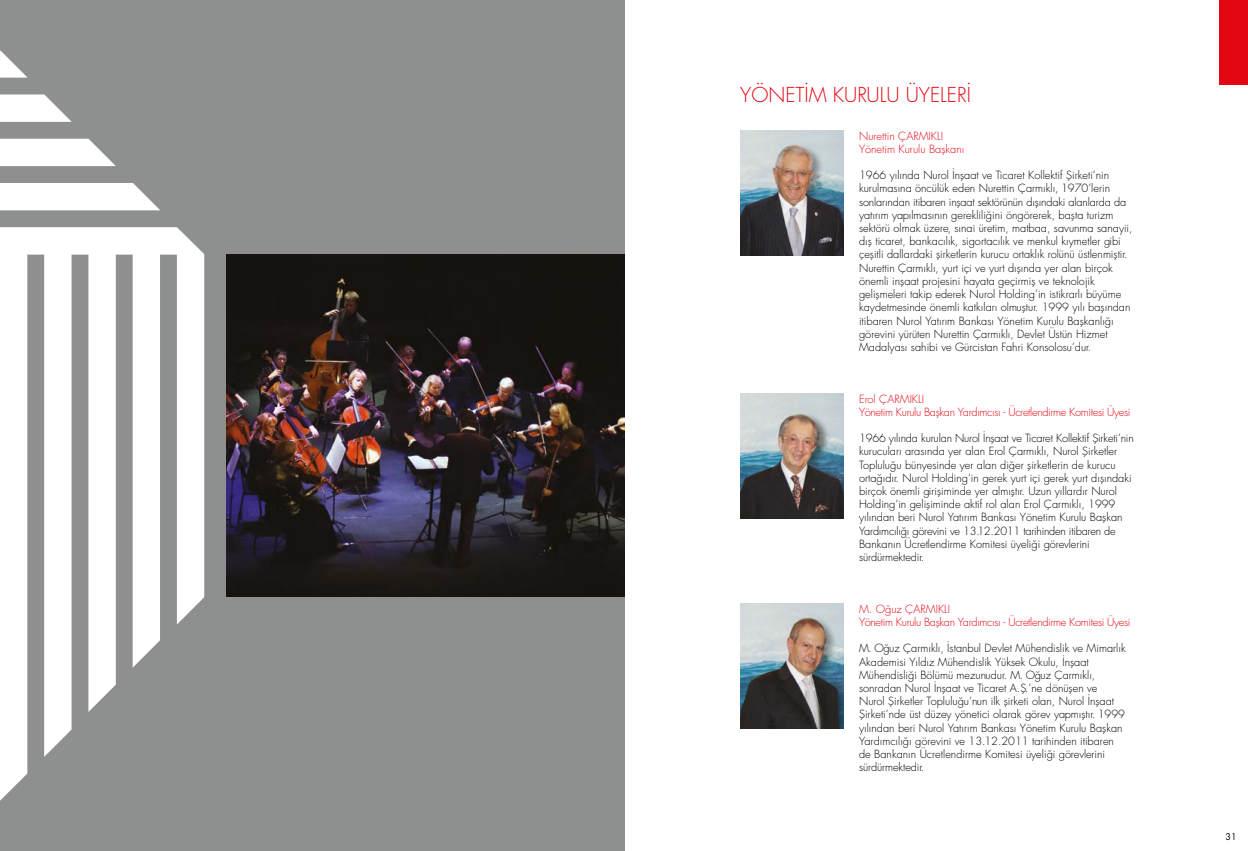
<style>
.page{position:relative;width:1248px;height:851px;background:#fff}
.page>*{position:absolute;margin:0;border:0;box-sizing:border-box;transform-origin:0 0}
.t1{font:20px "Futura Light Tr";color:#e30613}
.t2{font:11px/13.2px "Futura Light Tr";color:#000}
.t3{font:11px/13.2px "Futura Light Tr";letter-spacing:-.03em;color:#e30613}
.t4{font:11px/13.2px "Futura Light Tr";color:#e30613}
.t5{font:9px "Futura Book Tr";color:#000}
</style>
<div class="page">
<div style="left:1219px;top:0;width:28px;height:85px;background:#e30613"></div>
<div style="left:0;top:0;width:624px;height:850px;background:#8e8f8f"></div>
<svg style="left:0;top:51px;width:204px;height:749px"></svg>
<img style="left:227px;top:254px;width:397px;height:342px">
<img style="left:740px;top:130px;width:103px;height:125px">
<img style="left:740px;top:393px;width:103px;height:125px">
<img style="left:740px;top:603px;width:103px;height:125px">
<h1 class="t1" style="left:740px;top:81px;width:232px">YÖNETİM KURULU ÜYELERİ</h1>
<p class="t4" style="left:859px;top:129px;width:107px">Nurettin ÇARMIKLI<br>Yönetim Kurulu Başkanı</p>
<p class="t2" style="left:859px;top:169px;width:275px">1966 yılında Nurol İnşaat ve Ticaret Kollektif Şirketi’nin kurulmasına öncülük eden Nurettin Çarmıklı, 1970’lerin sonlarından itibaren inşaat sektörünün dışındaki alanlarda da yatırım yapılmasının gerekliliğini öngörerek, başta turizm sektörü olmak üzere, sınai üretim, matbaa, savunma sanayii, dış ticaret, bankacılık, sigortacılık ve menkul kıymetler gibi çeşitli dallardaki şirketlerin kurucu ortaklık rolünü üstlenmiştir.<br>Nurettin Çarmıklı, yurt içi ve yurt dışında yer alan birçok önemli inşaat projesini hayata geçirmiş ve teknolojik gelişmeleri takip ederek Nurol Holding’in istikrarlı büyüme kaydetmesinde önemli katkıları olmuştur. 1999 yılı başından itibaren Nurol Yatırım Bankası Yönetim Kurulu Başkanlığı görevini yürüten Nurettin Çarmıklı, Devlet Üstün Hizmet Madalyası sahibi ve Gürcistan Fahri Konsolosu’dur.</p>
<p class="t3" style="left:859px;top:392px;width:273px">Erol ÇARMIKLI<br>Yönetim Kurulu Başkan Yardımcısı - Ücretlendirme Komitesi Üyesi</p>
<p class="t2" style="left:859px;top:431px;width:276px">1966 yılında kurulan Nurol İnşaat ve Ticaret Kollektif Şirketi’nin kurucuları arasında yer alan Erol Çarmıklı, Nurol Şirketler Topluluğu bünyesinde yer alan diğer şirketlerin de kurucu ortağıdır. Nurol Holding’in gerek yurt içi gerek yurt dışındaki birçok önemli girişiminde yer almıştır. Uzun yıllardır Nurol Holding’in gelişiminde aktif rol alan Erol Çarmıklı, 1999 yılından beri Nurol Yatırım Bankası Yönetim Kurulu Başkan Yardımcılığı görevini ve 13.12.2011 tarihinden itibaren de Bankanın Ücretlendirme Komitesi üyeliği görevlerini sürdürmektedir.</p>
<p class="t3" style="left:859px;top:602px;width:273px">M. Oğuz ÇARMIKLI<br>Yönetim Kurulu Başkan Yardımcısı - Ücretlendirme Komitesi Üyesi</p>
<p class="t2" style="left:859px;top:641px;width:268px">M. Oğuz Çarmıklı, İstanbul Devlet Mühendislik ve Mimarlık Akademisi Yıldız Mühendislik Yüksek Okulu, İnşaat Mühendisliği Bölümü mezunudur. M. Oğuz Çarmıklı, sonradan Nurol İnşaat ve Ticaret A.Ş.’ne dönüşen ve Nurol Şirketler Topluluğu’nun ilk şirketi olan, Nurol İnşaat Şirketi’nde üst düzey yönetici olarak görev yapmıştır. 1999 yılından beri Nurol Yatırım Bankası Yönetim Kurulu Başkan Yardımcılığı görevini ve 13.12.2011 tarihinden itibaren de Bankanın Ücretlendirme Komitesi üyeliği görevlerini sürdürmektedir.</p>
<p class="t5" style="left:1225px;top:830px;width:13px">31</p>
</div>
